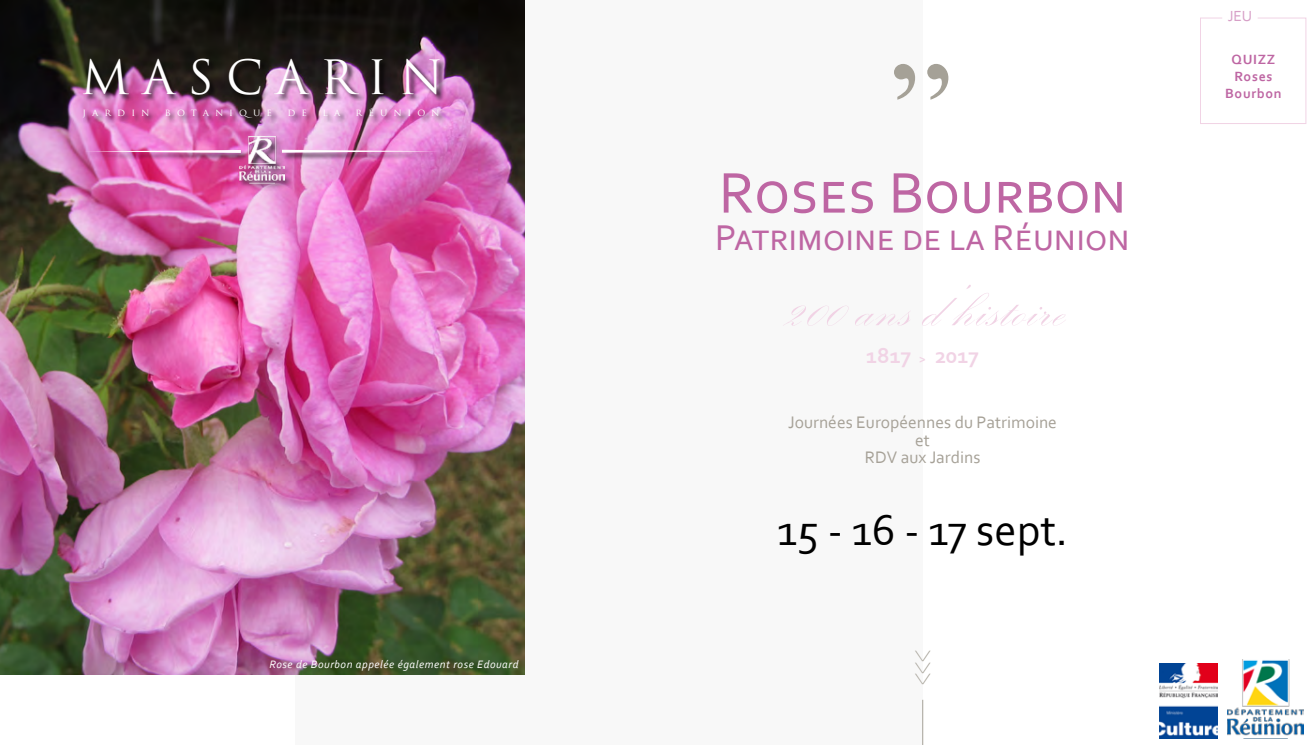
<style>
.page{position:relative;width:1315px;height:745px;background:#fff}
.page>*{position:absolute;margin:0;border:0;box-sizing:border-box;transform-origin:0 0}
.t1{font:176.5px "Aparajita";color:#a5a197}
.t2{font:60px "Kunstler Script";letter-spacing:.025em;color:#f1d3e5}
.t3{font:60px "Corbel";color:#be66a3}
.t4{font:46px "Trajan Pro";letter-spacing:.27em;color:#fff}
.t5{font:45px "Corbel";color:#000}
.t6{font:37.5px "Corbel";color:#be66a3}
.t7{font:700 22.5px "Corbel";letter-spacing:-.01em;color:#f1d3e5}
.t8{font:17.5px/17.5px "Corbel";color:#a6a197;text-align:center}
.t9{font:15.38px "Corbel";color:#d7a0c7}
.t10{font:700 14px/16.9px "Corbel";letter-spacing:.05em;color:#be66a3;text-align:center}
.t11{font:italic 11.25px "Corbel";letter-spacing:.05em;color:#fff}
.t12{font:9.88px "Trajan Pro";letter-spacing:.615em;color:#fff}
.s1{font-size:12.5px}
</style>
<div class="page">
<div style="left:296px;top:0;width:627px;height:744px;background:#f8f8f8"></div>
<hr style="left:922px;top:699px;width:1px;height:45px;background:#a5a197">
<img style="left:0;top:0;width:524px;height:673px">
<div style="left:83px;top:59px;width:365px;height:132px;background:#000;opacity:.75"></div>
<svg style="left:83px;top:150px;width:156px;height:3px"></svg>
<svg style="left:284px;top:150px;width:155px;height:3px"></svg>
<img style="left:239px;top:136px;width:45px;height:47px">
<img style="left:1159px;top:663px;width:58px;height:74px">
<img style="left:1227px;top:659px;width:76px;height:77px">
<svg style="left:1200px;top:17px;width:106px;height:107px"></svg>
<h3 class="t4" style="left:81px;top:48px;width:364px">MASCARIN</h3>
<p class="t12" style="left:82px;top:106px;width:68px">jardin</p>
<p class="t12" style="left:165px;top:106px;width:109px">botanique</p>
<p class="t12" style="left:287px;top:106px;width:21px">d e</p>
<p class="t12" style="left:322px;top:106px;width:19px">l a</p>
<p class="t12" style="left:356px;top:106px;width:85px">réunion</p>
<p class="t11" style="left:269px;top:657px;width:250px">Rose de Bourbon appelée également rose Edouard</p>
<h1 class="t1" style="left:889px;top:26px;width:65px">”</h1>
<h2 class="t3" style="left:719px;top:155px;width:409px">Roses Bourbon</h2>
<h3 class="t6" style="left:715px;top:214px;width:416px">Patrimoine de la Réunion</h3>
<h2 class="t2" style="left:781px;top:275px;width:284px">200 ans d’histoire</h2>
<p class="t7" style="left:866px;top:341px;width:114px">1817 <span class="s1">&gt;</span> 2017</p>
<p class="t8" style="left:788px;top:413px;width:270px">Journées Européennes du Patrimoine et<br>RDV aux Jardins</p>
<h3 class="t5" style="left:777px;top:501px;width:293px">15 - 16 - 17 sept.</h3>
<p class="t9" style="left:1227px;top:6px;width:26px">JEU</p>
<p class="t10" style="left:1225px;top:51px;width:58px">QUIZZ<br>Roses<br>Bourbon</p>
</div>
